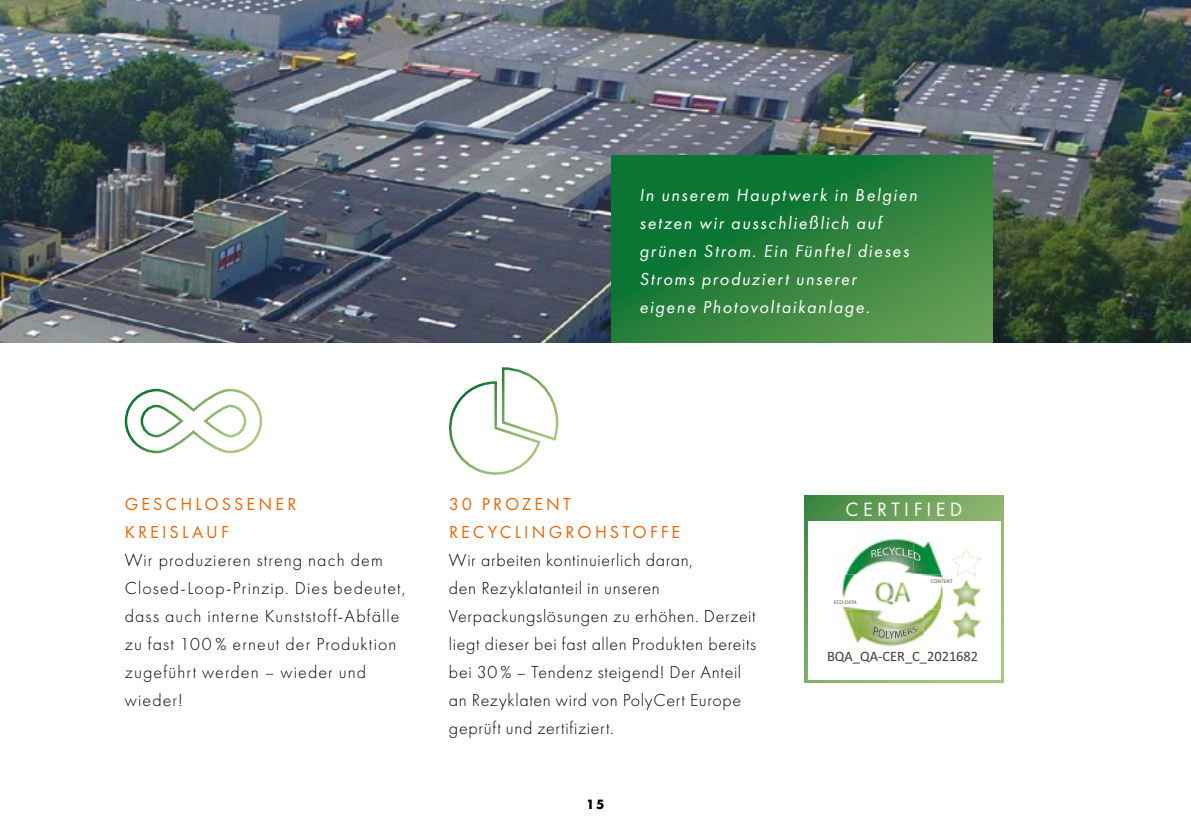
<style>
.page{position:relative;width:1191px;height:840px;background:#fff}
.page>*{position:absolute;margin:0;border:0;box-sizing:border-box;transform-origin:0 0}
.t1{font:20px "Futura PT";letter-spacing:.22em;color:#fff}
.t2{font:300 18px/28px "Futura PT";letter-spacing:.04em;color:#000}
.t3{font:300 18px/28px "Futura PT";letter-spacing:.06em;color:#000}
.t4{font:italic 18px/28px "Futura PT";letter-spacing:.09em;color:#fff}
.t5{font:18px/28px "Futura PT";letter-spacing:.17em;color:#ec6608}
.t6{font:14.4px "Calibri";color:#3c3c3b}
.t7{font:700 14px "Futura PT";color:#000}
.t8{font:5.6px "Calibri";letter-spacing:-.005em;color:#575756}
</style>
<div class="page">
<img style="left:0;top:0;width:1191px;height:342px">
<svg style="left:611px;top:156px;width:382px;height:186px;background:#2b823d"></svg>
<svg style="left:805px;top:495px;width:198px;height:187px;background:#76a865"></svg>
<div style="left:807px;top:521px;width:193px;height:158px;background:#fff"></div>
<img style="left:843px;top:609px;width:98px;height:38px">
<img style="left:845px;top:538px;width:68px;height:36px">
<img style="left:913px;top:541px;width:27px;height:33px">
<img style="left:842px;top:574px;width:89px;height:35px">
<img style="left:865px;top:571px;width:55px;height:43px">
<svg style="left:873px;top:626px;width:44px;height:12px"></svg>
<svg style="left:871px;top:547px;width:49px;height:13px"></svg>
<img style="left:954px;top:548px;width:27px;height:91px">
<img style="left:955px;top:568px;width:26px;height:18px">
<img style="left:954px;top:600px;width:27px;height:17px">
<svg style="left:931px;top:568px;width:24px;height:41px"></svg>
<svg style="left:448px;top:367px;width:111px;height:108px"></svg>
<svg style="left:124px;top:388px;width:138px;height:66px"></svg>
<p class="t4" style="left:639px;top:181px;width:279px">In unserem Hauptwerk in Belgien setzen wir ausschließlich auf grünen Strom. Ein Fünftel dieses<br>Stroms produziert unserer<br>eigene Photovoltaikanlage.</p>
<p class="t5" style="left:125px;top:489px;width:173px">GESCHLOSSENER<br>KREISLAUF</p>
<p class="t3" style="left:125px;top:545px;width:282px">Wir produzieren streng nach dem<br>Closed-Loop-Prinzip. Dies bedeutet, dass auch interne Kunststoff-Abfälle zu fast 100 % erneut der Produktion zugeführt werden – wieder und wieder!</p>
<p class="t5" style="left:449px;top:489px;width:233px">30 PROZENT<br>RECYCLINGROHSTOFFE</p>
<p class="t2" style="left:449px;top:545px;width:309px">Wir arbeiten kontinuierlich daran,<br>den Rezyklatanteil in unseren Verpackungslösungen zu erhöhen. Derzeit liegt dieser bei fast allen Produkten bereits bei 30 % – Tendenz steigend! Der Anteil an Rezyklaten wird von PolyCert Europe geprüft und zertifiziert.</p>
<p class="t7" style="left:586px;top:794px;width:20px">15</p>
<p class="t1" style="left:845px;top:497px;width:118px">CERTIFIED</p>
<p class="t8" style="left:834px;top:597px;width:24px">ECO-DATA</p>
<p class="t8" style="left:931px;top:577px;width:24px">CONTENT</p>
<p class="t6" style="left:827px;top:646px;width:153px">BQA_QA-CER_C_2021682</p>
</div>
